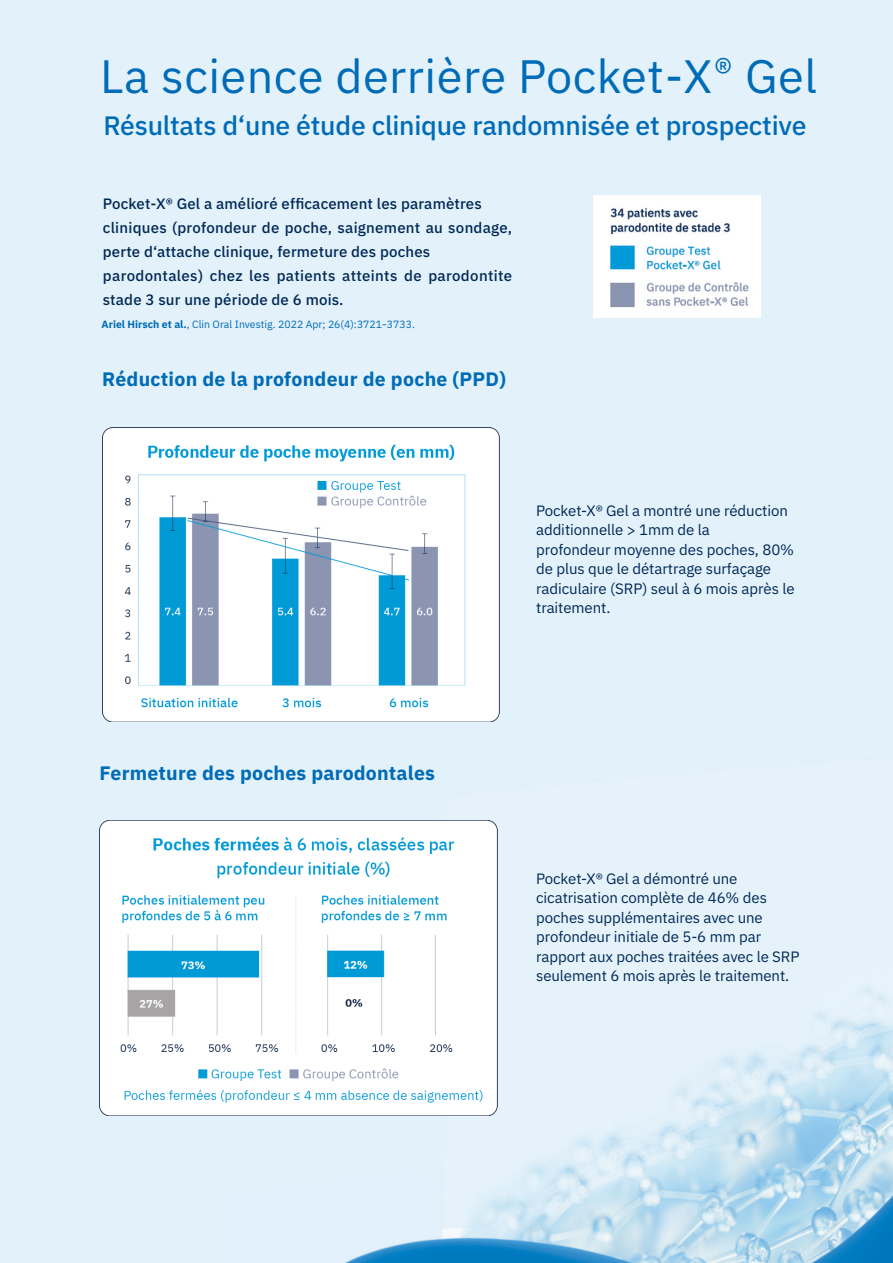
<style>
.page{position:relative;width:893px;height:1263px;background:#fff}
.page>*{position:absolute;margin:0;border:0;box-sizing:border-box;transform-origin:0 0}
.Headline_1{font:46.8px "IBM Plex Sans";letter-spacing:.01em;color:#006cb7}
.ZwischenHead{font:500 26.55px "IBM Plex Sans";letter-spacing:-.01em;color:#006cb7}
.ZwischenHead-2{font:700 19.5px "IBM Plex Sans";letter-spacing:.01em;color:#006cb7}
.FliessText_9_5{font:15px/19.5px "IBM Plex Sans";letter-spacing:-.005em;color:#002856}
.FliessText_9_5-2{font:500 15px/24px "IBM Plex Sans";letter-spacing:.01em;color:#002856}
.Referenz{font:10.5px "IBM Plex Sans";color:#006cb7}
.s1{font-weight:700}
</style>
<div class="page">
<img style="left:0;top:0;width:893px;height:1263px">
<img style="left:103px;top:427px;width:396px;height:294px">
<img style="left:100px;top:821px;width:398px;height:294px">
<img style="left:593px;top:196px;width:167px;height:122px">
<p class="Headline_1" style="left:100px;top:41px;width:718px">La science derrière Pocket-X<sup>®</sup> Gel</p>
<p class="ZwischenHead" style="left:103px;top:105px;width:705px">Résultats d‘une étude clinique randomnisée et prospective</p>
<p class="FliessText_9_5-2" style="left:103px;top:191px;width:380px">Pocket-X® Gel a amélioré efficacement les paramètres</p>
<p class="FliessText_9_5-2" style="left:103px;top:215px;width:411px">cliniques (profondeur de poche, saignement au sondage, perte d‘attache clinique, fermeture des poches</p>
<p class="FliessText_9_5-2" style="left:103px;top:263px;width:411px">parodontales) chez les patients atteints de parodontite stade 3 sur une période de 6 mois.</p>
<p class="Referenz" style="left:102px;top:317px;width:315px"><span class="s1">Ariel Hirsch et al.</span>, Clin Oral Investig. 2022 Apr; 26(4):3721–3733.</p>
<p class="ZwischenHead-2" style="left:102px;top:364px;width:405px">Réduction de la profondeur de poche (PPD)</p>
<p class="FliessText_9_5" style="left:536px;top:499px;width:253px">Pocket-X® Gel a montré une réduction additionnelle &gt; 1mm de la</p>
<p class="FliessText_9_5" style="left:536px;top:538px;width:259px">profondeur moyenne des poches, 80% de plus que le détartrage surfaçage</p>
<p class="FliessText_9_5" style="left:536px;top:577px;width:260px">radiculaire (SRP) seul à 6 mois après le traitement.</p>
<p class="ZwischenHead-2" style="left:100px;top:758px;width:337px">Fermeture des poches parodontales</p>
<p class="FliessText_9_5" style="left:536px;top:867px;width:203px">Pocket-X® Gel a démontré une</p>
<p class="FliessText_9_5" style="left:536px;top:887px;width:232px">cicatrisation complète de 46% des poches supplémentaires avec une</p>
<p class="FliessText_9_5" style="left:536px;top:926px;width:227px">profondeur initiale de 5-6 mm par</p>
<p class="FliessText_9_5" style="left:536px;top:945px;width:265px">rapport aux poches traitées avec le SRP seulement 6 mois après le traitement.</p>
</div>
